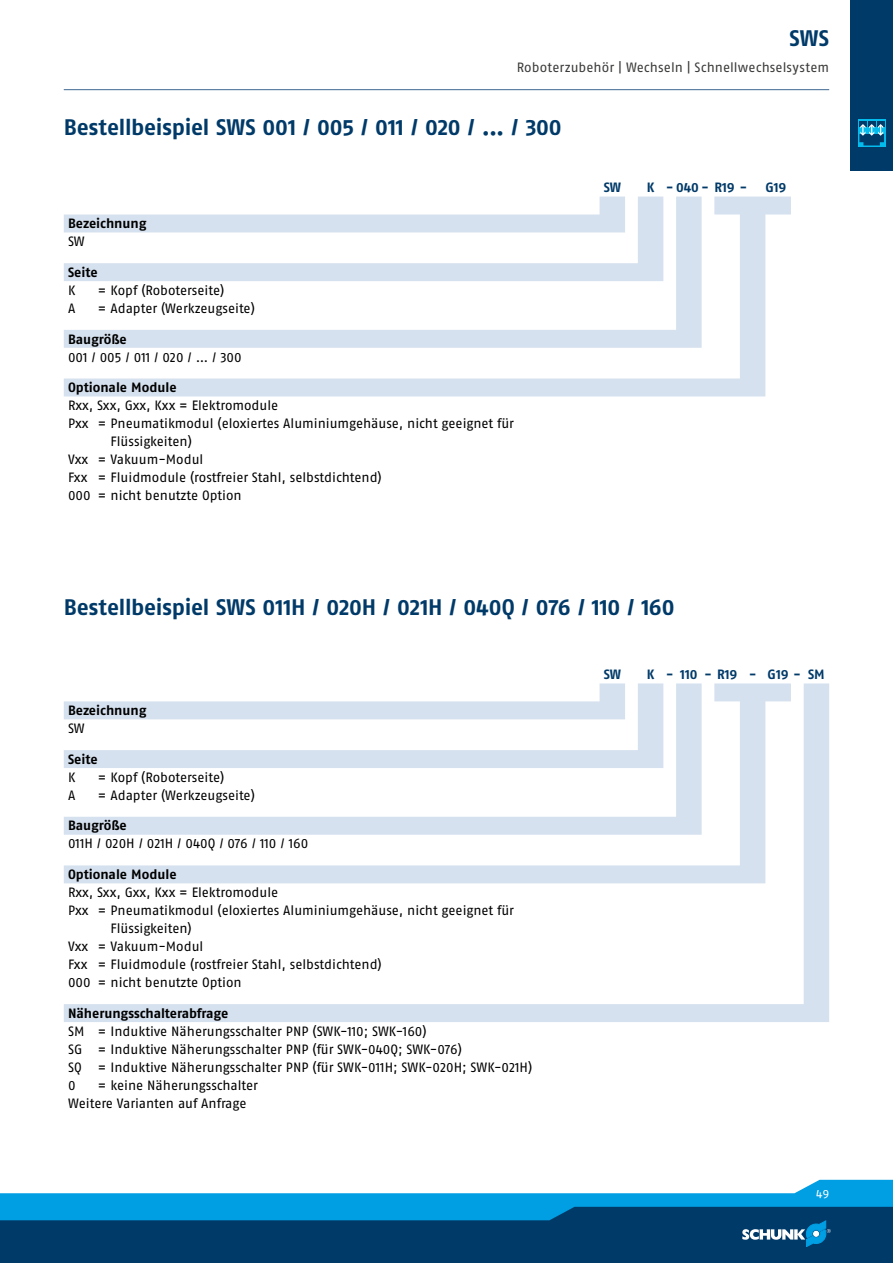
<style>
.page{position:relative;width:893px;height:1263px;background:#fff}
.page>*{position:absolute;margin:0;border:0;box-sizing:border-box;transform-origin:0 0}
.t1{font:700 22.5px "SCHUNK Fago Pro";letter-spacing:-.01em;color:#003a69}
.t2{font:13.5px/18px "SCHUNK Fago Pro";color:#000}
.t3{font:700 13.5px "SCHUNK Fago Pro";letter-spacing:-.005em;color:#000}
.t4{font:13.5px "SCHUNK Fago Pro";letter-spacing:.005em;color:#3b3b3a}
.t5{font:700 13.5px "SCHUNK Fago Pro";color:#003a69}
.t6{font:12px "SCHUNK Fago Pro";color:#fff}
</style>
<div class="page">
<div style="left:0;top:1202px;width:893px;height:61px;background:#003a69"></div>
<svg style="left:0;top:1180px;width:893px;height:67px"></svg>
<div style="left:850px;top:0;width:43px;height:171px;background:#003a69"></div>
<svg style="left:858px;top:120px;width:27px;height:27px"></svg>
<svg style="left:859px;top:121px;width:25px;height:24px"></svg>
<hr style="left:64px;top:89px;width:765px;height:1px;background:#3e6791">
<svg style="left:64px;top:683px;width:765px;height:339px"></svg>
<svg style="left:64px;top:197px;width:727px;height:199px"></svg>
<h1 class="t1" style="left:789px;top:24px;width:41px">SWS</h1>
<p class="t4" style="left:517px;top:60px;width:314px">Roboterzubehör | Wechseln | Schnellwechselsystem</p>
<h1 class="t1" style="left:64px;top:113px;width:499px">Bestellbeispiel SWS 001 / 005 / 011 / 020 / ... / 300</h1>
<p class="t3" style="left:68px;top:215px;width:80px">Bezeichnung</p>
<p class="t2" style="left:68px;top:232px;width:18px">SW</p>
<p class="t3" style="left:68px;top:264px;width:31px">Seite</p>
<p class="t2" style="left:68px;top:281px;width:9px">K</p>
<p class="t2" style="left:98px;top:281px;width:128px">= Kopf (Roboterseite)</p>
<p class="t2" style="left:68px;top:299px;width:9px">A</p>
<p class="t2" style="left:98px;top:299px;width:159px">= Adapter (Werkzeugseite)</p>
<p class="t3" style="left:68px;top:331px;width:60px">Baugröße</p>
<p class="t2" style="left:68px;top:348px;width:175px">001 / 005 / 011 / 020 / … / 300</p>
<p class="t3" style="left:68px;top:379px;width:110px">Optionale Module</p>
<p class="t2" style="left:68px;top:396px;width:212px">Rxx, Sxx, Gxx, Kxx = Elektromodule</p>
<p class="t2" style="left:68px;top:414px;width:447px">Pxx = Pneumatikmodul (eloxiertes Aluminiumgehäuse, nicht geeignet für</p>
<p class="t2" style="left:111px;top:432px;width:83px">Flüssigkeiten)</p>
<p class="t2" style="left:68px;top:450px;width:137px">Vxx = Vakuum-Modul</p>
<p class="t2" style="left:68px;top:468px;width:315px">Fxx = Fluidmodule (rostfreier Stahl, selbstdichtend)</p>
<p class="t2" style="left:68px;top:486px;width:175px">000 = nicht benutzte Option</p>
<p class="t5" style="left:604px;top:179px;width:19px">SW</p>
<p class="t5" style="left:647px;top:179px;width:100px">K - 040- R19 -</p>
<p class="t5" style="left:765px;top:179px;width:23px">G19</p>
<h1 class="t1" style="left:64px;top:594px;width:612px">Bestellbeispiel SWS 011H / 020H / 021H / 040Q / 076 / 110 / 160</h1>
<p class="t3" style="left:68px;top:702px;width:80px">Bezeichnung</p>
<p class="t2" style="left:68px;top:719px;width:18px">SW</p>
<p class="t3" style="left:68px;top:751px;width:31px">Seite</p>
<p class="t2" style="left:68px;top:768px;width:9px">K</p>
<p class="t2" style="left:98px;top:768px;width:128px">= Kopf (Roboterseite)</p>
<p class="t2" style="left:68px;top:786px;width:9px">A</p>
<p class="t2" style="left:98px;top:786px;width:159px">= Adapter (Werkzeugseite)</p>
<p class="t3" style="left:68px;top:818px;width:60px">Baugröße</p>
<p class="t2" style="left:68px;top:835px;width:242px">011H / 020H / 021H / 040Q / 076 / 110 / 160</p>
<p class="t3" style="left:68px;top:866px;width:110px">Optionale Module</p>
<p class="t2" style="left:68px;top:883px;width:212px">Rxx, Sxx, Gxx, Kxx = Elektromodule</p>
<p class="t2" style="left:68px;top:901px;width:447px">Pxx = Pneumatikmodul (eloxiertes Aluminiumgehäuse, nicht geeignet für</p>
<p class="t2" style="left:111px;top:919px;width:83px">Flüssigkeiten)</p>
<p class="t2" style="left:68px;top:937px;width:137px">Vxx = Vakuum-Modul</p>
<p class="t2" style="left:68px;top:955px;width:315px">Fxx = Fluidmodule (rostfreier Stahl, selbstdichtend)</p>
<p class="t2" style="left:68px;top:973px;width:175px">000 = nicht benutzte Option</p>
<p class="t3" style="left:68px;top:1005px;width:162px">Näherungsschalterabfrage</p>
<p class="t2" style="left:68px;top:1022px;width:466px">SM = Induktive Näherungsschalter PNP (SWK-110; SWK-160)<br>SG = Induktive Näherungsschalter PNP (für SWK-040Q; SWK-076)<br>SQ = Induktive Näherungsschalter PNP (für SWK-011H; SWK-020H; SWK-021H)<br>0</p>
<p class="t2" style="left:68px;top:1076px;width:192px;text-indent:30px">= keine Näherungsschalter<br>Weitere Varianten auf Anfrage</p>
<p class="t5" style="left:604px;top:666px;width:19px">SW</p>
<p class="t5" style="left:647px;top:666px;width:179px">K - 110 - R19 - G19- SM</p>
<p class="t6" style="left:816px;top:1186px;width:15px">49</p>
</div>
